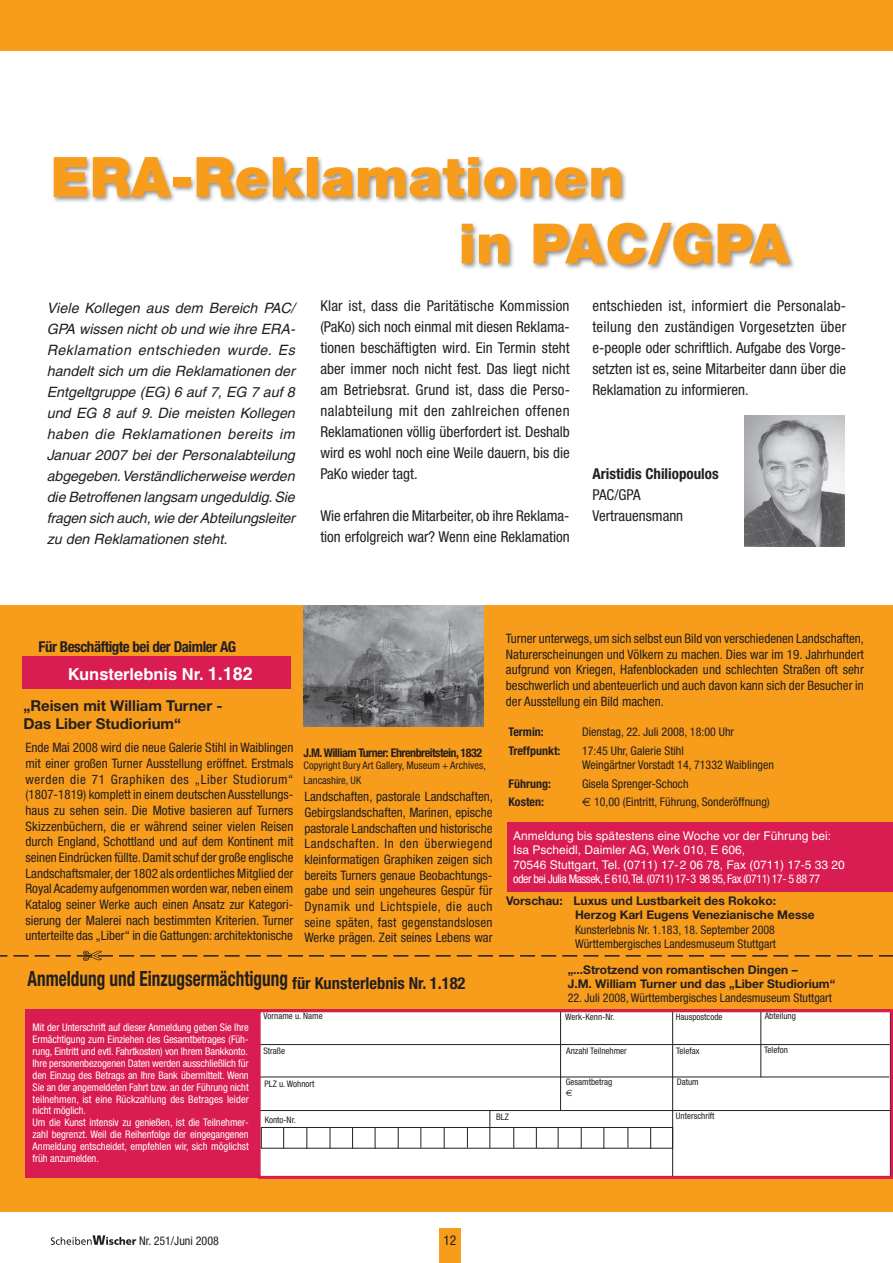
<style>
.page{position:relative;width:893px;height:1263px;background:#fff}
.page>*{position:absolute;margin:0;border:0;box-sizing:border-box;transform-origin:0 0}
.t1{font:900 55.5px/66.6px "Helvetica Neue";color:#f89c1c}
.t2{font:700 condensed 21px "Helvetica Neue";color:#231f20;scale:.82 1}
.t3{font:700 16.5px "Helvetica";color:#fff}
.t4{font:condensed 15px/21px "Helvetica Neue";color:#231f20;text-align:justify}
.t5{font:700 15px/18px "Helvetica Neue";color:#231f20}
.t6{font:700 condensed 15px "Helvetica Neue";letter-spacing:-.03em;color:#231f20}
.t7{font:700 condensed 15px "Helvetica Neue";color:#231f20}
.t8{font:italic 14.25px/21px "Helvetica";letter-spacing:-.01em;color:#231f20;text-align:justify}
.t9{font:condensed 13.5px "Helvetica Neue";color:#231f20}
.t10{font:condensed 13.05px/15.6px "Helvetica Neue";color:#231f20;text-align:justify}
.t11{font:condensed 12px/14.4px "Helvetica Neue";color:#231f20}
.t12{font:700 12px/14.4px "Helvetica Neue";color:#231f20}
.t13{font:12px/14.4px "Helvetica";color:#fff}
.t14{font:condensed 12px "Helvetica Neue";letter-spacing:-.04em;color:#fff}
.t15{font:700 condensed 12px "Helvetica Neue";letter-spacing:-.04em;color:#231f20}
.t16{font:700 condensed 12px "Helvetica Neue";color:#231f20}
.t17{font:condensed 10.5px/11.9px "Helvetica Neue";letter-spacing:-.01em;color:#fff}
.t18{font:condensed 10.5px/14.4px "Helvetica Neue";color:#231f20}
.t19{font:condensed 9px "Helvetica Neue";color:#231f20}
.t20{font:9px "Euro Sans";color:#231f20}
.s1{font-size:18px}
.s2{font-family:"Euro Sans";font-stretch:normal}
</style>
<div class="page">
<div style="left:440px;top:1228px;width:21px;height:35px;background:#f89c1c"></div>
<svg style="left:51px;top:1235px;width:85px;height:10px"></svg>
<div style="left:0;top:0;width:893px;height:51px;background:#f89c1c"></div>
<div style="left:0;top:605px;width:893px;height:607px;background:#f89c1c"></div>
<div style="left:25px;top:1010px;width:232px;height:168px;background:#d91c52"></div>
<div style="left:259px;top:1010px;width:632px;height:167px;background:#fff"></div>
<hr style="left:560px;top:1011px;width:1px;height:99px;background:#231f20">
<hr style="left:259px;top:1044px;width:631px;height:1px;background:#231f20">
<hr style="left:258px;top:1110px;width:632px;height:1px;background:#231f20">
<hr style="left:672px;top:1011px;width:1px;height:165px;background:#231f20">
<hr style="left:760px;top:1011px;width:1px;height:66px;background:#231f20">
<hr style="left:258px;top:1076px;width:631px;height:1px;background:#231f20">
<div style="left:258px;top:1009px;width:635px;height:170px;border:3px solid #d91c52"></div>
<div style="left:261px;top:1127px;width:412px;height:21px;border:1px solid #231f20"></div>
<svg style="left:283px;top:1127px;width:1px;height:21px"></svg>
<svg style="left:306px;top:1127px;width:1px;height:21px"></svg>
<svg style="left:330px;top:1127px;width:1px;height:21px"></svg>
<svg style="left:352px;top:1127px;width:1px;height:21px"></svg>
<svg style="left:375px;top:1127px;width:1px;height:21px"></svg>
<svg style="left:398px;top:1127px;width:1px;height:21px"></svg>
<svg style="left:420px;top:1127px;width:1px;height:21px"></svg>
<svg style="left:444px;top:1127px;width:1px;height:21px"></svg>
<svg style="left:467px;top:1127px;width:1px;height:21px"></svg>
<hr style="left:489px;top:1110px;width:1px;height:38px;background:#231f20">
<svg style="left:513px;top:1127px;width:1px;height:21px"></svg>
<svg style="left:536px;top:1127px;width:1px;height:21px"></svg>
<svg style="left:558px;top:1127px;width:1px;height:21px"></svg>
<svg style="left:581px;top:1127px;width:1px;height:21px"></svg>
<svg style="left:603px;top:1127px;width:1px;height:21px"></svg>
<svg style="left:628px;top:1127px;width:1px;height:21px"></svg>
<svg style="left:650px;top:1127px;width:1px;height:21px"></svg>
<div style="left:507px;top:822px;width:386px;height:69px;background:#d91c52"></div>
<div style="left:22px;top:656px;width:269px;height:33px;background:#d91c52"></div>
<svg style="left:0;top:950px;width:893px;height:11px"></svg>
<img style="left:304px;top:605px;width:179px;height:122px">
<img style="left:744px;top:416px;width:100px;height:130px">
<div style="left:52px;top:155px;width:823px;height:152px;background:#231f20;opacity:.5"></div>
<h1 class="t1" style="left:458px;top:143px;width:333px;text-indent:-408px">ERA-Reklamationen<br>in PAC/GPA</h1>
<p class="t4" style="left:592px;top:295px;width:255px">entschieden ist, informiert die Personalab&shy;teilung den zuständigen Vorgesetzten über e-people oder schriftlich. Aufgabe des Vorge&shy;setzten ist es, seine Mitarbeiter dann über die Reklamation zu informieren.</p>
<p class="t8" style="left:47px;top:297px;width:250px">Viele Kollegen aus dem Bereich PAC/ GPA wissen nicht ob und wie ihre ERA-Reklamation entschieden wurde. Es handelt sich um die Reklamationen der Entgeltgruppe (EG) 6 auf 7, EG 7 auf 8 und EG 8 auf 9. Die meisten Kollegen haben die Reklamationen bereits im Januar 2007 bei der Personalabteilung abgegeben. Verständlicherweise werden die Betroffenen langsam ungeduldig. Sie fragen sich auch, wie der Abteilungsleiter zu den Reklamationen steht.</p>
<p class="t4" style="left:320px;top:295px;width:251px">Klar ist, dass die Paritätische Kommission (PaKo) sich noch einmal mit diesen Reklama&shy;tionen beschäftigten wird. Ein Termin steht aber immer noch nicht fest. Das liegt nicht am Betriebsrat. Grund ist, dass die Perso&shy;nalabteilung mit den zahlreichen offenen Reklamationen völlig überfordert ist. Deshalb wird es wohl noch eine Weile dauern, bis die PaKo wieder tagt.</p>
<p class="t7" style="left:592px;top:464px;width:128px">Aristidis Chiliopoulos</p>
<p class="t4" style="left:592px;top:484px;width:92px">PAC/GPA<br>Vertrauensmann</p>
<p class="t4" style="left:320px;top:505px;width:251px">Wie erfahren die Mitarbeiter, ob ihre Reklama&shy;tion erfolgreich war? Wenn eine Reklamation</p>
<p class="t10" style="left:506px;top:630px;width:360px">Turner unterwegs, um sich selbst eun Bild von verschiedenen Landschaften, Naturerscheinungen und Völkern zu machen. Dies war im 19. Jahrhundert aufgrund von Kriegen, Hafenblockaden und schlechten Straßen oft sehr beschwerlich und abenteuerlich und auch davon kann sich der Besucher in der Ausstellung ein Bild machen.</p>
<p class="t6" style="left:39px;top:637px;width:199px">Für Beschäftigte bei der Daimler AG</p>
<p class="t3" style="left:68px;top:664px;width:187px">Kunsterlebnis Nr. <span class="s1">1.182</span></p>
<p class="t5" style="left:23px;top:696px;width:201px">„Reisen mit William Turner -<br>Das Liber Studiorium“</p>
<p class="t10" style="left:26px;top:740px;width:270px">Ende Mai 2008 wird die neue Galerie Stihl in Waiblingen mit einer großen Turner Ausstellung eröffnet. Erstmals werden die 71 Graphiken des „Liber Studiorum“ (1807-1819) komplett in einem deutschen Ausstellungs&shy;haus zu sehen sein. Die Motive basieren auf Turners Skizzenbüchern, die er während seiner vielen Reisen durch England, Schottland und auf dem Kontinent mit seinen Eindrücken füllte. Damit schuf der große englische Landschaftsmaler, der 1802 als ordentliches Mitglied der Royal Academy aufgenommen worden war, neben einem Katalog seiner Werke auch einen Ansatz zur Kategori&shy;sierung der Malerei nach bestimmten Kriterien. Turner unterteilte das „Liber“ in die Gattungen: architektonische</p>
<p class="t15" style="left:508px;top:724px;width:37px">Termin:</p>
<p class="t11" style="left:582px;top:724px;width:154px">Dienstag, 22. Juli 2008, 18:00 Uhr</p>
<p class="t16" style="left:508px;top:743px;width:53px">Treffpunkt:</p>
<p class="t11" style="left:582px;top:743px;width:194px">17:45 Uhr, Galerie Stihl<br>Weingärtner Vorstadt 14, 71332 Waiblingen</p>
<p class="t16" style="left:508px;top:776px;width:44px">Führung:</p>
<p class="t11" style="left:582px;top:776px;width:108px">Gisela Sprenger-Schoch</p>
<p class="t15" style="left:508px;top:795px;width:37px">Kosten:</p>
<p class="t11" style="left:582px;top:795px;width:189px"><span class="s2">€</span> 10,00 (Eintritt, Führung, Sonderöffnung)</p>
<p class="t15" style="left:304px;top:745px;width:180px">J.M. William Turner: Ehrenbreitstein, 1832</p>
<p class="t18" style="left:304px;top:758px;width:184px">Copyright Bury Art Gallery, Museum + Archives,<br>Lancashire, UK</p>
<p class="t10" style="left:304px;top:789px;width:190px">Landschaften, pastorale Landschaften, Gebirgslandschaften, Marinen, epische pastorale Landschaften und historische Landschaften. In den überwiegend kleinformatigen Graphiken zeigen sich bereits Turners genaue Beobachtungs&shy;gabe und sein ungeheures Gespür für Dynamik und Lichtspiele, die auch seine späten, fast gegenstandslosen Werke prägen. Zeit seines Lebens war</p>
<p class="t13" style="left:513px;top:828px;width:333px">Anmeldung bis spätestens eine Woche vor der Führung bei:<br>Isa Pscheidl, Daimler AG, Werk 010, E 606,<br>70546 Stuttgart, Tel. (0711) 17-2 06 78, Fax (0711) 17-5 33 20</p>
<p class="t14" style="left:513px;top:872px;width:308px">oder bei Julia Massek, E 610, Tel. (0711) 17-3 98 95, Fax (0711) 17- 5 88 77</p>
<p class="t12" style="left:575px;top:893px;width:241px;text-indent:-69px">Vorschau: Luxus und Lustbarkeit des Rokoko:<br>Herzog Karl Eugens Venezianische Messe</p>
<p class="t11" style="left:575px;top:922px;width:203px">Kunsterlebnis Nr. 1.183, 18. September 2008<br>Württembergisches Landesmuseum Stuttgart</p>
<p class="t12" style="left:568px;top:962px;width:269px">„...Strotzend von romantischen Dingen –<br>J.M. William Turner und das „Liber Studiorium“</p>
<p class="t11" style="left:568px;top:991px;width:266px">22. Juli 2008, Württembergisches Landesmuseum Stuttgart</p>
<h2 class="t2" style="left:28px;top:966px;width:535px">Anmeldung und Einzugsermächtigung <sub>für</sub> <sub>Kunsterlebnis</sub> <sub>Nr.</sub> <sub>1.182</sub></h2>
<p class="t17" style="left:33px;top:1022px;width:218px">Mit der Unterschrift auf dieser Anmeldung geben Sie Ihre Ermächtigung zum Einziehen des Gesamtbetrages (Füh&shy;rung, Eintritt und evtl. Fahrtkosten) von Ihrem Bankkonto.<br>Ihre personenbezogenen Daten werden ausschließlich für den Einzug des Betrags an Ihre Bank übermittelt. Wenn Sie an der angemeldeten Fahrt bzw. an der Führung nicht teilnehmen, ist eine Rückzahlung des Betrages leider nicht möglich.<br>Um die Kunst intensiv zu genießen, ist die Teilnehmer&shy;zahl begrenzt. Weil die Reihenfolge der eingegangenen Anmeldung entscheidet, empfehlen wir, sich möglichst früh anzumelden.</p>
<p class="t19" style="left:264px;top:1011px;width:61px">Vorname u. Name</p>
<p class="t19" style="left:676px;top:1012px;width:48px">Hauspostcode</p>
<p class="t19" style="left:765px;top:1011px;width:33px">Abteilung</p>
<p class="t19" style="left:676px;top:1045px;width:25px">Telefax</p>
<p class="t19" style="left:764px;top:1044px;width:25px">Telefon</p>
<p class="t19" style="left:566px;top:1077px;width:48px">Gesamtbetrag</p>
<p class="t20" style="left:566px;top:1087px;width:8px">€</p>
<p class="t19" style="left:565px;top:1012px;width:51px">Werk-Kenn-Nr.</p>
<p class="t19" style="left:263px;top:1045px;width:23px">Straße</p>
<p class="t19" style="left:566px;top:1045px;width:62px">Anzahl Teilnehmer</p>
<p class="t19" style="left:677px;top:1077px;width:24px">Datum</p>
<p class="t19" style="left:676px;top:1110px;width:40px">Unterschrift</p>
<p class="t19" style="left:264px;top:1078px;width:52px">PLZ u. Wohnort</p>
<p class="t19" style="left:496px;top:1112px;width:14px">BLZ</p>
<p class="t19" style="left:265px;top:1114px;width:33px">Konto-Nr.</p>
<p class="t11" style="left:139px;top:1234px;width:81px">Nr. 251/Juni 2008</p>
<p class="t9" style="left:443px;top:1232px;width:14px">12</p>
</div>
